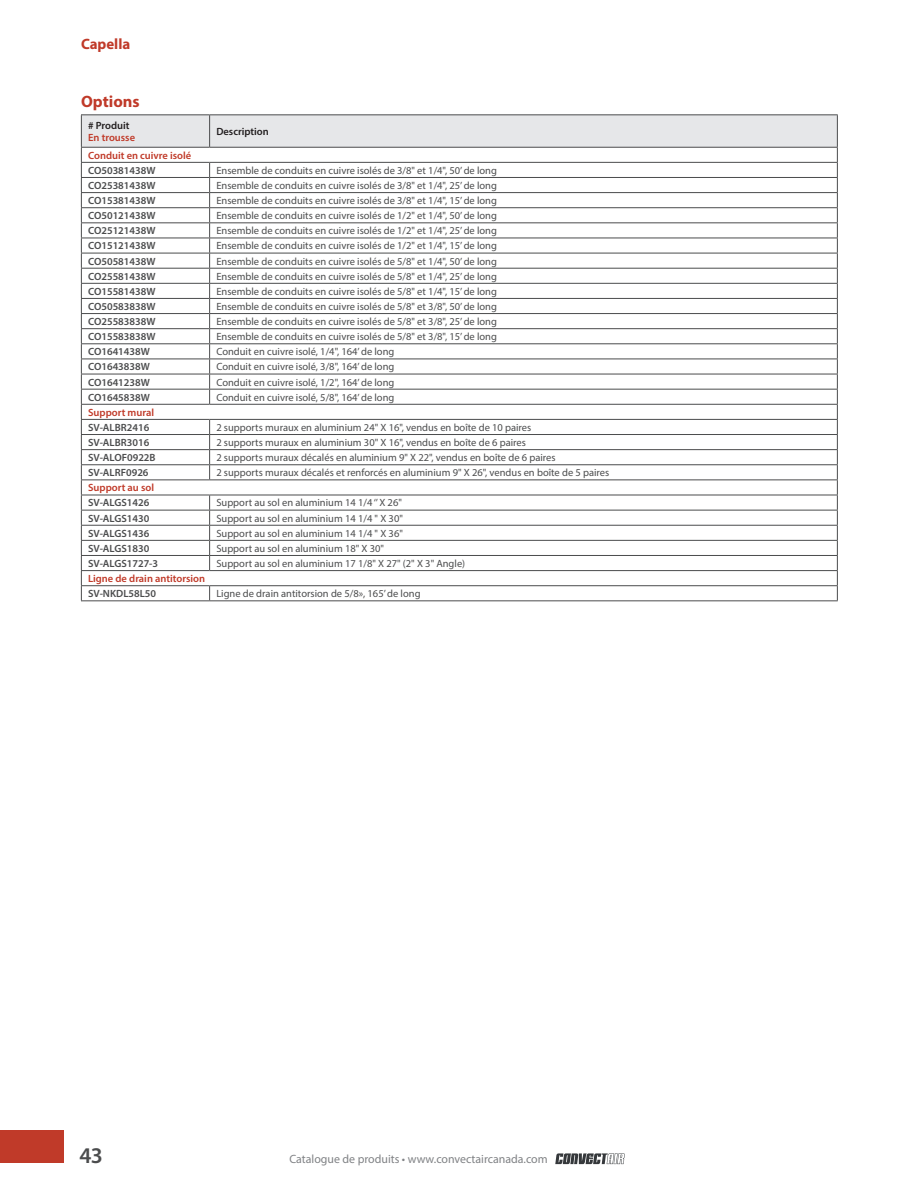
<style>
.page{position:relative;width:918px;height:1188px;background:#fff}
.page>*{position:absolute;margin:0;border:0;box-sizing:border-box;transform-origin:0 0}
.t1{font:600 22.5px "Myriad Pro";color:#4b4c4d}
.t2{font:700 16.5px "Myriad Pro";color:#c03a29}
.t3{font:700 15px "Myriad Pro";color:#c03a29}
.t4{font:12px "Myriad Pro";color:#808285}
.t5{font:10.5px "Myriad Pro";color:#4b4c4d}
.t6{font:600 10.5px "Myriad Pro";color:#4b4c4d}
.t7{font:600 10.5px "Myriad Pro";color:#c03a29}
.t8{font:600 10.5px "Myriad Pro";color:#231f20}
</style>
<div class="page">
<svg style="left:555px;top:1153px;width:70px;height:11px"></svg>
<div style="left:0;top:1130px;width:63px;height:33px;background:#c03a29"></div>
<hr style="left:81px;top:114px;width:129px;height:1px;background:#4b4c4d">
<hr style="left:210px;top:114px;width:628px;height:1px;background:#4b4c4d">
<svg style="left:81px;top:115px;width:757px;height:485px"></svg>
<hr style="left:81px;top:600px;width:129px;height:1px;background:#4b4c4d">
<hr style="left:210px;top:600px;width:628px;height:1px;background:#4b4c4d">
<h3 class="t3" style="left:81px;top:34px;width:51px">Capella</h3>
<h2 class="t2" style="left:81px;top:91px;width:60px">Options</h2>
<p class="t8" style="left:88px;top:118px;width:43px"># Produit</p>
<p class="t7" style="left:88px;top:131px;width:48px">En trousse</p>
<p class="t8" style="left:216px;top:125px;width:54px">Description</p>
<p class="t7" style="left:88px;top:149px;width:105px">Conduit en cuivre isolé</p>
<p class="t6" style="left:88px;top:164px;width:69px">CO50381438W</p>
<p class="t5" style="left:216px;top:164px;width:282px">Ensemble de conduits en cuivre isolés de 3/8" et 1/4", 50’ de long</p>
<p class="t6" style="left:88px;top:179px;width:69px">CO25381438W</p>
<p class="t5" style="left:216px;top:179px;width:282px">Ensemble de conduits en cuivre isolés de 3/8" et 1/4", 25’ de long</p>
<p class="t6" style="left:88px;top:194px;width:69px">CO15381438W</p>
<p class="t5" style="left:216px;top:194px;width:282px">Ensemble de conduits en cuivre isolés de 3/8" et 1/4", 15’ de long</p>
<p class="t6" style="left:88px;top:209px;width:69px">CO50121438W</p>
<p class="t5" style="left:216px;top:209px;width:282px">Ensemble de conduits en cuivre isolés de 1/2" et 1/4", 50’ de long</p>
<p class="t6" style="left:88px;top:224px;width:69px">CO25121438W</p>
<p class="t5" style="left:216px;top:224px;width:282px">Ensemble de conduits en cuivre isolés de 1/2" et 1/4", 25’ de long</p>
<p class="t6" style="left:88px;top:239px;width:69px">CO15121438W</p>
<p class="t5" style="left:216px;top:239px;width:282px">Ensemble de conduits en cuivre isolés de 1/2" et 1/4", 15’ de long</p>
<p class="t6" style="left:88px;top:254px;width:69px">CO50581438W</p>
<p class="t5" style="left:216px;top:255px;width:282px">Ensemble de conduits en cuivre isolés de 5/8" et 1/4", 50’ de long</p>
<p class="t6" style="left:88px;top:269px;width:69px">CO25581438W</p>
<p class="t5" style="left:216px;top:270px;width:282px">Ensemble de conduits en cuivre isolés de 5/8" et 1/4", 25’ de long</p>
<p class="t6" style="left:88px;top:285px;width:69px">CO15581438W</p>
<p class="t5" style="left:216px;top:285px;width:282px">Ensemble de conduits en cuivre isolés de 5/8" et 1/4", 15’ de long</p>
<p class="t6" style="left:88px;top:300px;width:69px">CO50583838W</p>
<p class="t5" style="left:216px;top:300px;width:282px">Ensemble de conduits en cuivre isolés de 5/8" et 3/8", 50’ de long</p>
<p class="t6" style="left:88px;top:315px;width:69px">CO25583838W</p>
<p class="t5" style="left:216px;top:315px;width:282px">Ensemble de conduits en cuivre isolés de 5/8" et 3/8", 25’ de long</p>
<p class="t6" style="left:88px;top:330px;width:69px">CO15583838W</p>
<p class="t5" style="left:216px;top:330px;width:282px">Ensemble de conduits en cuivre isolés de 5/8" et 3/8", 15’ de long</p>
<p class="t6" style="left:88px;top:345px;width:63px">CO1641438W</p>
<p class="t5" style="left:216px;top:345px;width:180px">Conduit en cuivre isolé, 1/4", 164’ de long</p>
<p class="t6" style="left:88px;top:360px;width:63px">CO1643838W</p>
<p class="t5" style="left:216px;top:360px;width:180px">Conduit en cuivre isolé, 3/8", 164’ de long</p>
<p class="t6" style="left:88px;top:375px;width:63px">CO1641238W</p>
<p class="t5" style="left:216px;top:376px;width:180px">Conduit en cuivre isolé, 1/2", 164’ de long</p>
<p class="t6" style="left:88px;top:390px;width:63px">CO1645838W</p>
<p class="t5" style="left:216px;top:391px;width:180px">Conduit en cuivre isolé, 5/8", 164’ de long</p>
<p class="t7" style="left:88px;top:406px;width:68px">Support mural</p>
<p class="t6" style="left:88px;top:421px;width:63px">SV-ALBR2416</p>
<p class="t5" style="left:216px;top:421px;width:317px">2 supports muraux en aluminium 24" X 16", vendus en boîte de 10 paires</p>
<p class="t6" style="left:88px;top:436px;width:63px">SV-ALBR3016</p>
<p class="t5" style="left:216px;top:436px;width:311px">2 supports muraux en aluminium 30" X 16", vendus en boîte de 6 paires</p>
<p class="t6" style="left:88px;top:451px;width:69px">SV-ALOF0922B</p>
<p class="t5" style="left:216px;top:451px;width:341px">2 supports muraux décalés en aluminium 9" X 22", vendus en boîte de 6 paires</p>
<p class="t6" style="left:88px;top:466px;width:62px">SV-ALRF0926</p>
<p class="t5" style="left:216px;top:466px;width:395px">2 supports muraux décalés et renforcés en aluminium 9" X 26", vendus en boîte de 5 paires</p>
<p class="t7" style="left:88px;top:481px;width:67px">Support au sol</p>
<p class="t6" style="left:88px;top:496px;width:63px">SV-ALGS1426</p>
<p class="t5" style="left:216px;top:497px;width:187px">Support au sol en aluminium 14 1/4 ‘’ X 26"</p>
<p class="t6" style="left:88px;top:511px;width:63px">SV-ALGS1430</p>
<p class="t5" style="left:216px;top:512px;width:188px">Support au sol en aluminium 14 1/4 " X 30"</p>
<p class="t6" style="left:88px;top:527px;width:63px">SV-ALGS1436</p>
<p class="t5" style="left:216px;top:527px;width:188px">Support au sol en aluminium 14 1/4 " X 36"</p>
<p class="t6" style="left:88px;top:542px;width:63px">SV-ALGS1830</p>
<p class="t5" style="left:216px;top:542px;width:169px">Support au sol en aluminium 18" X 30"</p>
<p class="t6" style="left:88px;top:557px;width:72px">SV-ALGS1727-3</p>
<p class="t5" style="left:216px;top:557px;width:250px">Support au sol en aluminium 17 1/8" X 27" (2" X 3" Angle)</p>
<p class="t7" style="left:88px;top:572px;width:119px">Ligne de drain antitorsion</p>
<p class="t6" style="left:88px;top:587px;width:70px">SV-NKDL58L50</p>
<p class="t5" style="left:216px;top:587px;width:206px">Ligne de drain antitorsion de 5/8», 165’ de long</p>
<h1 class="t1" style="left:79px;top:1141px;width:25px">43</h1>
<p class="t4" style="left:289px;top:1151px;width:260px">Catalogue de produits • www.convectaircanada.com</p>
</div>
